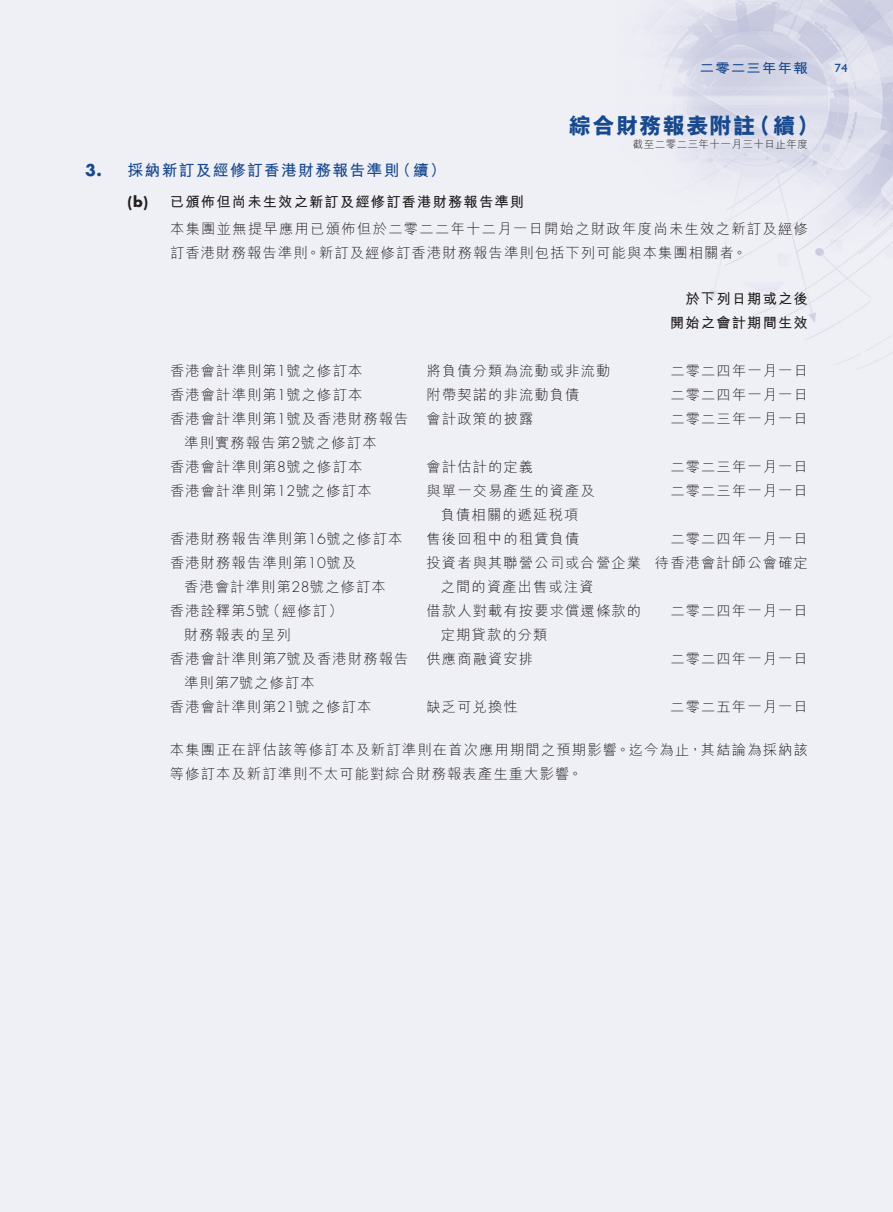
<style>
.page{position:relative;width:893px;height:1212px;background:#fff}
.page>*{position:absolute;margin:0;border:0;box-sizing:border-box;transform-origin:0 0}
.t1{font:800 22.5px "M Hei HK";letter-spacing:.04em;color:#18498e}
.t2{font:700 15.75px "M Hei HK";letter-spacing:.085em;color:#18498e}
.t3{font:700 15.75px "Futura Std";color:#18498e}
.t4{font:300 14.25px/24px "M Hei HK";letter-spacing:.08em;color:#231f20}
.t5{font:700 14.25px/24px "M Hei HK";letter-spacing:.085em;color:#231f20;text-align:right}
.t6{font:700 14.25px "Futura Std";color:#231f20}
.t7{font:700 13.5px "M Hei HK";letter-spacing:.05em;color:#18498e;scale:1.1 1}
.t8{font:12px "Gill Sans Std";color:#18498e;scale:1.1 1}
.t9{font:300 10.5px "M Hei HK";letter-spacing:.045em;color:#231f20}
.s1{font-family:"Futura Std"}
</style>
<div class="page">
<p class="t3" style="left:85px;top:159px;width:18px">3.</p>
<p class="t7" style="left:699px;top:58px;width:100px">二零二三年年報</p>
<p class="t2" style="left:128px;top:158px;width:273px">採納新訂及經修訂香港財務報告準則</p>
<p class="t2" style="left:395px;top:158px;width:52px">（續(</p>
<p class="t6" style="left:128px;top:192px;width:22px">b( )</p>
<p class="t5" style="left:170px;top:188px;width:356px">已頒佈但尚未生效之新訂及經修訂香港財務報告準則</p>
<h1 class="t1" style="left:749px;top:114px;width:72px">（續(</h1>
<h1 class="t1" style="left:569px;top:114px;width:188px">綜合財務報表附註</h1>
<p class="t9" style="left:633px;top:139px;width:177px">截至二零二三年十一月三十日止年度</p>
<p class="t4" style="left:170px;top:217px;width:639px">本集團並無提早應用已頒佈但於二零二二年十二月一日開始之財政年度尚未生效之新訂及經修訂香港財務報告準則。新訂及經修訂香港財務報告準則包括下列可能與本集團相關者。</p>
<p class="t5" style="left:670px;top:285px;width:139px">於下列日期或之後開始之會計期間生效</p>
<p class="t4" style="left:670px;top:358px;width:139px">二零二四年一月一日</p>
<p class="t4" style="left:170px;top:358px;width:194px">香港會計準則第<span class="s1">1</span>號之修訂本</p>
<p class="t4" style="left:427px;top:358px;width:185px">將負債分類為流動或非流動</p>
<p class="t4" style="left:170px;top:382px;width:194px">香港會計準則第<span class="s1">1</span>號之修訂本</p>
<p class="t4" style="left:170px;top:406px;width:240px">香港會計準則第<span class="s1">1</span>號及香港財務報告</p>
<p class="t4" style="left:184px;top:430px;width:194px">準則實務報告第<span class="s1">2</span>號之修訂本</p>
<p class="t4" style="left:427px;top:382px;width:154px">附帶契諾的非流動負債</p>
<p class="t4" style="left:427px;top:406px;width:108px">會計政策的披露</p>
<p class="t4" style="left:670px;top:382px;width:139px">二零二四年一月一日</p>
<p class="t4" style="left:670px;top:406px;width:139px">二零二三年一月一日</p>
<p class="t4" style="left:170px;top:454px;width:194px">香港會計準則第<span class="s1">8</span>號之修訂本</p>
<p class="t4" style="left:427px;top:454px;width:108px">會計估計的定義</p>
<p class="t4" style="left:670px;top:454px;width:139px">二零二三年一月一日</p>
<p class="t4" style="left:170px;top:478px;width:203px">香港會計準則第<span class="s1">12</span>號之修訂本</p>
<p class="t4" style="left:170px;top:526px;width:234px">香港財務報告準則第<span class="s1">16</span>號之修訂本香港財務報告準則第<span class="s1">10</span>號及</p>
<p class="t4" style="left:184px;top:574px;width:203px">香港會計準則第<span class="s1">28</span>號之修訂本</p>
<p class="t4" style="left:427px;top:478px;width:170px">與單一交易產生的資產及</p>
<p class="t4" style="left:441px;top:502px;width:139px">負債相關的遞延稅項</p>
<p class="t4" style="left:427px;top:526px;width:154px">售後回租中的租賃負債</p>
<p class="t4" style="left:670px;top:478px;width:139px">二零二三年一月一日</p>
<p class="t4" style="left:670px;top:526px;width:139px">二零二四年一月一日</p>
<p class="t4" style="left:441px;top:550px;width:202px;text-indent:-14px">投資者與其聯營公司或合營企業之間的資產出售或注資</p>
<p class="t4" style="left:655px;top:550px;width:154px">待香港會計師公會確定</p>
<p class="t4" style="left:266px;top:598px;width:78px">（經修訂(</p>
<p class="t4" style="left:184px;top:598px;width:108px;text-indent:-14px">香港詮釋第<span class="s1">5</span>號<br>財務報表的呈列</p>
<p class="t4" style="left:441px;top:598px;width:202px;text-indent:-14px">借款人對載有按要求償還條款的定期貸款的分類</p>
<p class="t4" style="left:670px;top:598px;width:139px">二零二四年一月一日</p>
<p class="t4" style="left:184px;top:646px;width:226px;text-indent:-14px">香港會計準則第<span class="s1">7</span>號及香港財務報告準則第<span class="s1">7</span>號之修訂本</p>
<p class="t4" style="left:670px;top:646px;width:139px">二零二四年一月一日</p>
<p class="t4" style="left:426px;top:646px;width:108px">供應商融資安排</p>
<p class="t4" style="left:170px;top:694px;width:203px">香港會計準則第<span class="s1">21</span>號之修訂本</p>
<p class="t4" style="left:170px;top:737px;width:639px">本集團正在評估該等修訂本及新訂準則在首次應用期間之預期影響。迄今為止，其結論為採納該等修訂本及新訂準則不太可能對綜合財務報表產生重大影響。</p>
<p class="t4" style="left:426px;top:694px;width:93px">缺乏可兌換性</p>
<p class="t4" style="left:670px;top:694px;width:139px">二零二五年一月一日</p>
<p class="t8" style="left:834px;top:61px;width:14px">74</p>
</div>
